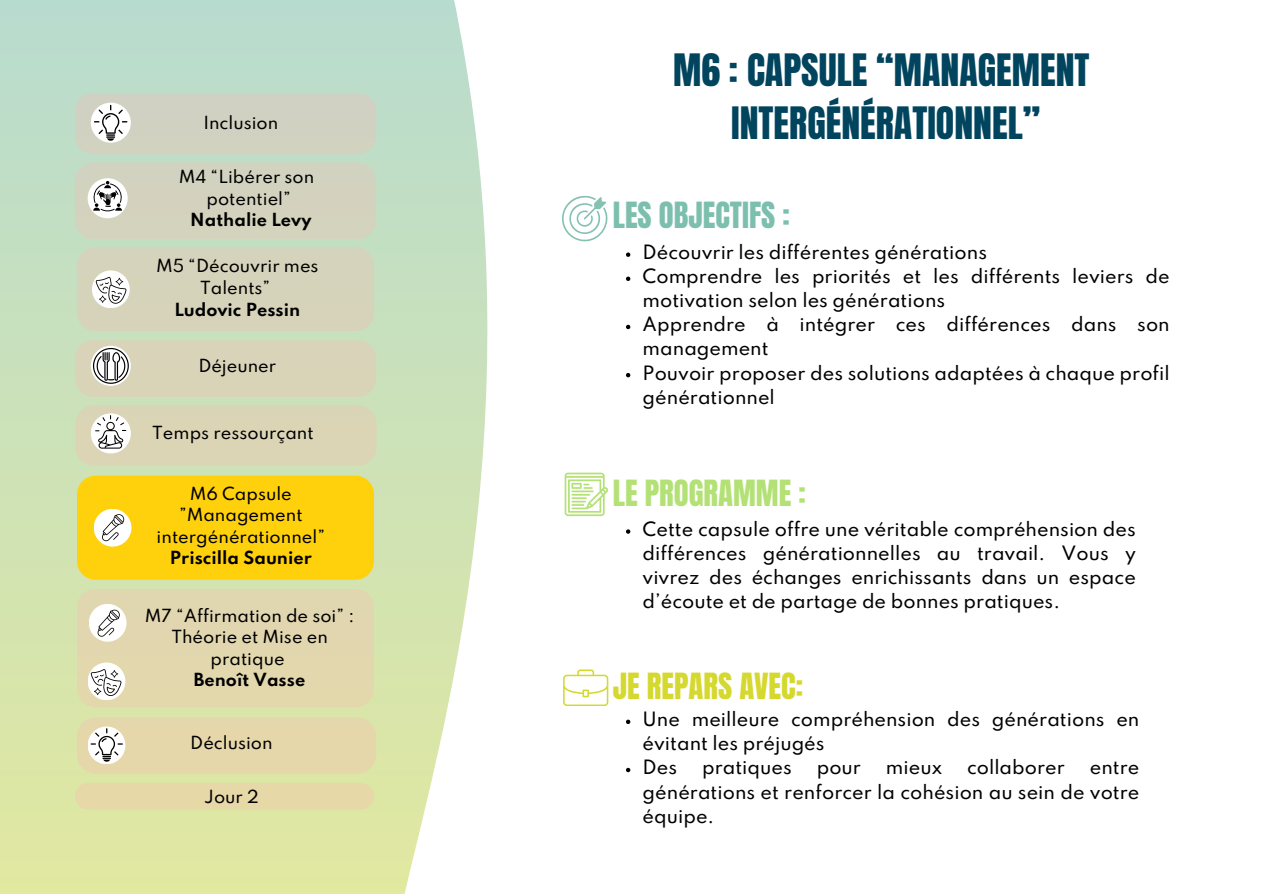
<style>
.page{position:relative;width:1263px;height:894px;background:#fff}
.page>*{position:absolute;margin:0;border:0;box-sizing:border-box;transform-origin:0 0}
.t1{font:37.95px/52.8px "Anton";color:#01445e;text-align:center}
.t2{font:30.6px "Anton";color:#7dbfae}
.t3{font:30.6px "Anton";color:#d5d82e}
.t4{font:30.6px "Anton";color:#b3e175}
.t5{font:500 17.55px/24px "Spartan";color:#000}
.t6{font:500 16.05px/21.5px "Spartan";color:#000;text-align:center}
.t7{font:700 16.05px "Spartan";color:#000}
</style>
<div class="page">
<svg style="left:0;top:0;width:631px;height:893px"></svg>
<svg style="left:626px;top:252px;width:4px;height:5px"></svg>
<svg style="left:626px;top:276px;width:4px;height:5px"></svg>
<svg style="left:626px;top:325px;width:4px;height:4px"></svg>
<svg style="left:626px;top:373px;width:4px;height:4px"></svg>
<svg style="left:626px;top:529px;width:4px;height:4px"></svg>
<svg style="left:626px;top:719px;width:4px;height:4px"></svg>
<svg style="left:626px;top:767px;width:4px;height:5px"></svg>
<svg style="left:562px;top:192px;width:51px;height:49px"></svg>
<svg style="left:565px;top:472px;width:43px;height:44px"></svg>
<div style="left:77px;top:475px;width:297px;height:104px;background:#ffd10d"></div>
<svg style="left:77px;top:717px;width:299px;height:56px;background:#e3d7ad"></svg>
<div style="left:75px;top:782px;width:299px;height:27px;background:#e7d8a8;border-radius:13px"></div>
<svg style="left:75px;top:93px;width:301px;height:61px;background:#d0d1c2"></svg>
<svg style="left:75px;top:340px;width:301px;height:57px;background:#d5d1b8"></svg>
<svg style="left:75px;top:405px;width:302px;height:60px;background:#dad5b8"></svg>
<svg style="left:77px;top:588px;width:297px;height:119px;background:#e1d7b1"></svg>
<svg style="left:75px;top:162px;width:301px;height:77px;background:#d2d2bf"></svg>
<div style="left:77px;top:247px;width:297px;height:84px;background:#d6d3bb"></div>
<svg style="left:563px;top:669px;width:45px;height:36px"></svg>
<p class="t6" style="left:203px;top:114px;width:77px">Inclusion</p>
<p class="t6" style="left:179px;top:168px;width:137px">M4 “Libérer son</p>
<p class="t6" style="left:206px;top:189px;width:86px">potentiel”</p>
<p class="t7" style="left:190px;top:212px;width:123px">Nathalie Levy</p>
<p class="t6" style="left:156px;top:257px;width:164px">M5 “Découvrir mes<br>Talents”</p>
<p class="t7" style="left:174px;top:301px;width:127px">Ludovic Pessin</p>
<h1 class="t6" style="left:198px;top:356px;width:79px">Déjeuner</h1>
<p class="t6" style="left:152px;top:423px;width:163px">Temps ressourçant</p>
<p class="t6" style="left:157px;top:484px;width:170px">M6 Capsule ”Management intergénérationnel”</p>
<p class="t7" style="left:170px;top:550px;width:143px">Priscilla Saunier</p>
<p class="t6" style="left:145px;top:606px;width:211px">M7 “Affirmation de soi” :<br>Théorie et Mise en pratique</p>
<p class="t7" style="left:194px;top:672px;width:113px">Benoît Vasse</p>
<p class="t6" style="left:190px;top:733px;width:84px">Déclusion</p>
<p class="t6" style="left:204px;top:787px;width:56px">Jour 2</p>
<p class="t1" style="left:673px;top:44px;width:418px">M6 : CAPSULE “MANAGEMENT<br>INTERGÉNÉRATIONNEL”</p>
<p class="t2" style="left:613px;top:193px;width:179px">LES OBJECTIFS :</p>
<p class="t5" style="left:643px;top:242px;width:346px">Découvrir les différentes générations</p>
<p class="t5" style="left:643px;top:266px;width:529px">Comprendre les priorités et les différents leviers de motivation selon les générations</p>
<p class="t5" style="left:643px;top:314px;width:529px">Apprendre à intégrer ces différences dans son management</p>
<p class="t5" style="left:643px;top:362px;width:529px">Pouvoir proposer des solutions adaptées à chaque profil générationnel</p>
<p class="t4" style="left:613px;top:471px;width:195px">LE PROGRAMME :</p>
<p class="t5" style="left:643px;top:518px;width:495px;text-align:justify">Cette capsule offre une véritable compréhension des différences générationnelles au travail. Vous y vivrez des échanges enrichissants dans un espace d’écoute et de partage de bonnes pratiques.</p>
<p class="t3" style="left:613px;top:664px;width:192px">JE REPARS AVEC:</p>
<p class="t5" style="left:643px;top:708px;width:498px">Une meilleure compréhension des générations en évitant les préjugés</p>
<p class="t5" style="left:643px;top:757px;width:36px">Des</p>
<p class="t5" style="left:702px;top:757px;width:91px">pratiques</p>
<p class="t5" style="left:817px;top:757px;width:46px">pour</p>
<p class="t5" style="left:886px;top:757px;width:58px">mieux</p>
<p class="t5" style="left:967px;top:757px;width:99px">collaborer</p>
<p class="t5" style="left:643px;top:757px;width:498px;text-align:justify;text-indent:447px">entre générations et renforcer la cohésion au sein de votre équipe.</p>
</div>
